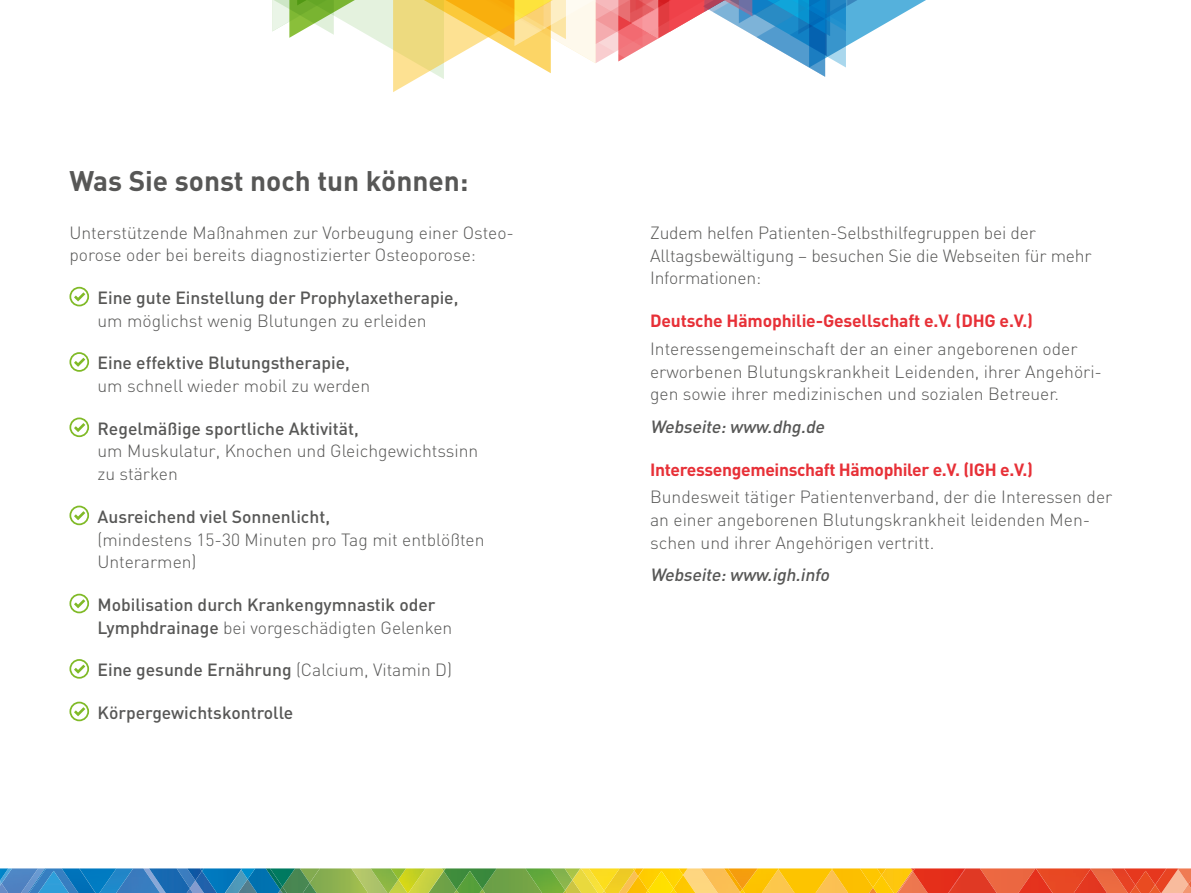
<style>
.page{position:relative;width:1191px;height:893px;background:#fff}
.page>*{position:absolute;margin:0;border:0;box-sizing:border-box;transform-origin:0 0}
.t1{font:700 28px "DIN";color:#575756}
.t2{font:300 17.5px/22.8px "DIN";color:#575756}
.t3{font:500 17.5px/22.8px "DIN";color:#575756}
.t4{font:700 17.5px "DIN";letter-spacing:-.02em;color:#e73037}
.t5{font:italic 500 17.5px "DIN";color:#575756}
.s1{font-weight:300}
</style>
<div class="page">
<svg style="left:74px;top:292px;width:11px;height:9px"></svg>
<div style="left:69px;top:287px;width:20px;height:19px;border:2px solid #80ba27;border-radius:50%"></div>
<svg style="left:74px;top:358px;width:11px;height:9px"></svg>
<div style="left:69px;top:352px;width:20px;height:20px;border:2px solid #80ba27;border-radius:50%"></div>
<svg style="left:74px;top:423px;width:11px;height:9px"></svg>
<div style="left:69px;top:417px;width:20px;height:20px;border:2px solid #80ba27;border-radius:50%"></div>
<svg style="left:74px;top:511px;width:11px;height:9px"></svg>
<div style="left:69px;top:506px;width:20px;height:19px;border:2px solid #80ba27;border-radius:50%"></div>
<svg style="left:74px;top:599px;width:11px;height:9px"></svg>
<div style="left:69px;top:594px;width:20px;height:19px;border:2px solid #80ba27;border-radius:50%"></div>
<svg style="left:74px;top:665px;width:11px;height:9px"></svg>
<div style="left:69px;top:659px;width:20px;height:20px;border:2px solid #80ba27;border-radius:50%"></div>
<svg style="left:74px;top:707px;width:11px;height:9px"></svg>
<div style="left:69px;top:702px;width:20px;height:19px;border:2px solid #80ba27;border-radius:50%"></div>
<svg style="left:272px;top:0;width:654px;height:92px"></svg>
<img style="left:1006px;top:868px;width:2px;height:25px">
<img style="left:46px;top:868px;width:97px;height:25px">
<img style="left:18px;top:868px;width:28px;height:25px">
<img style="left:62px;top:868px;width:17px;height:3px">
<img style="left:116px;top:868px;width:17px;height:25px">
<img style="left:295px;top:868px;width:15px;height:15px">
<img style="left:282px;top:868px;width:13px;height:11px">
<img style="left:295px;top:883px;width:15px;height:10px">
<img style="left:1008px;top:868px;width:27px;height:25px">
<img style="left:97px;top:868px;width:19px;height:25px">
<img style="left:79px;top:868px;width:18px;height:25px">
<img style="left:282px;top:879px;width:13px;height:8px">
<img style="left:280px;top:887px;width:15px;height:6px">
<img style="left:248px;top:868px;width:32px;height:25px">
<img style="left:266px;top:868px;width:16px;height:22px">
<img style="left:965px;top:868px;width:41px;height:25px">
<img style="left:886px;top:868px;width:52px;height:25px">
<img style="left:938px;top:868px;width:27px;height:25px">
<img style="left:1129px;top:868px;width:6px;height:17px">
<svg style="left:600px;top:868px;width:286px;height:25px;background:#fbc42c"></svg>
<img style="left:860px;top:868px;width:21px;height:19px">
<img style="left:912px;top:871px;width:1px;height:22px">
<img style="left:895px;top:870px;width:17px;height:23px">
<svg style="left:911px;top:868px;width:4px;height:3px"></svg>
<img style="left:873px;top:875px;width:22px;height:18px">
<svg style="left:1090px;top:868px;width:39px;height:25px"></svg>
<img style="left:1062px;top:868px;width:28px;height:25px">
<img style="left:1035px;top:868px;width:27px;height:25px">
<svg style="left:143px;top:868px;width:98px;height:25px;background:#2f79bb"></svg>
<img style="left:221px;top:870px;width:27px;height:23px">
<img style="left:241px;top:868px;width:14px;height:11px">
<svg style="left:0;top:868px;width:18px;height:25px"></svg>
<svg style="left:310px;top:868px;width:262px;height:25px;background:#8db44b"></svg>
<img style="left:572px;top:868px;width:9px;height:25px">
<img style="left:564px;top:868px;width:16px;height:12px">
<img style="left:581px;top:868px;width:19px;height:25px">
<img style="left:589px;top:868px;width:30px;height:23px">
<img style="left:1129px;top:885px;width:6px;height:8px">
<svg style="left:1135px;top:868px;width:56px;height:25px"></svg>
<img style="left:635px;top:889px;width:51px;height:4px">
<img style="left:648px;top:871px;width:25px;height:22px">
<img style="left:444px;top:889px;width:51px;height:4px">
<img style="left:456px;top:871px;width:26px;height:22px">
<img style="left:28px;top:871px;width:51px;height:22px">
<h1 class="t1" style="left:69px;top:163px;width:400px">Was Sie sonst noch tun können:</h1>
<p class="t2" style="left:69px;top:221px;width:443px">Unterstützende Maßnahmen zur Vorbeugung einer Osteo&shy;porose oder bei bereits diagnostizierter Osteoporose:</p>
<p class="t3" style="left:97px;top:286px;width:362px">Eine gute Einstellung der Prophylaxetherapie,</p>
<p class="t2" style="left:97px;top:309px;width:330px">um möglichst wenig Blutungen zu erleiden</p>
<p class="t3" style="left:97px;top:351px;width:254px">Eine effektive Blutungstherapie,</p>
<p class="t2" style="left:97px;top:374px;width:274px">um schnell wieder mobil zu werden</p>
<p class="t3" style="left:97px;top:416px;width:263px">Regelmäßige sportliche Aktivität,</p>
<p class="t2" style="left:97px;top:440px;width:382px">um Muskulatur, Knochen und Gleichgewichtssinn zu stärken</p>
<p class="t3" style="left:97px;top:504px;width:234px">Ausreichend viel Sonnenlicht,</p>
<p class="t2" style="left:97px;top:528px;width:388px">(mindestens 15-30 Minuten pro Tag mit entblößten<br>Unterarmen)</p>
<p class="t3" style="left:97px;top:593px;width:356px">Mobilisation durch Krankengymnastik oder<br>Lymphdrainage <span class="s1">bei vorgeschädigten Gelenken</span></p>
<p class="t3" style="left:97px;top:658px;width:356px">Eine gesunde Ernährung <span class="s1">(Calcium, Vitamin D)</span></p>
<p class="t3" style="left:97px;top:700px;width:197px">Körpergewichtskontrolle</p>
<p class="t2" style="left:650px;top:221px;width:443px">Zudem helfen Patienten-Selbsthilfegruppen bei der<br>Alltagsbewältigung – besuchen Sie die Webseiten für mehr<br>Informationen:</p>
<p class="t4" style="left:650px;top:309px;width:384px">Deutsche Hämophilie-Gesellschaft e.V. (DHG e.V.)</p>
<p class="t2" style="left:650px;top:337px;width:453px">Interessengemeinschaft der an einer angeborenen oder erworbenen Blutungskrankheit Leidenden, ihrer Angehöri&shy;gen sowie ihrer medizinischen und sozialen Betreuer.</p>
<p class="t5" style="left:650px;top:415px;width:179px">Webseite:www.dhg.de</p>
<p class="t4" style="left:650px;top:458px;width:384px">Interessengemeinschaft Hämophiler e.V. (IGH e.V.)</p>
<p class="t2" style="left:650px;top:485px;width:464px">Bundesweit tätiger Patientenverband, der die Interessen der an einer angeborenen Blutungskrankheit leidenden Men&shy;schen und ihrer Angehörigen vertritt.</p>
<p class="t5" style="left:650px;top:564px;width:184px">Webseite:www.igh.info</p>
</div>
